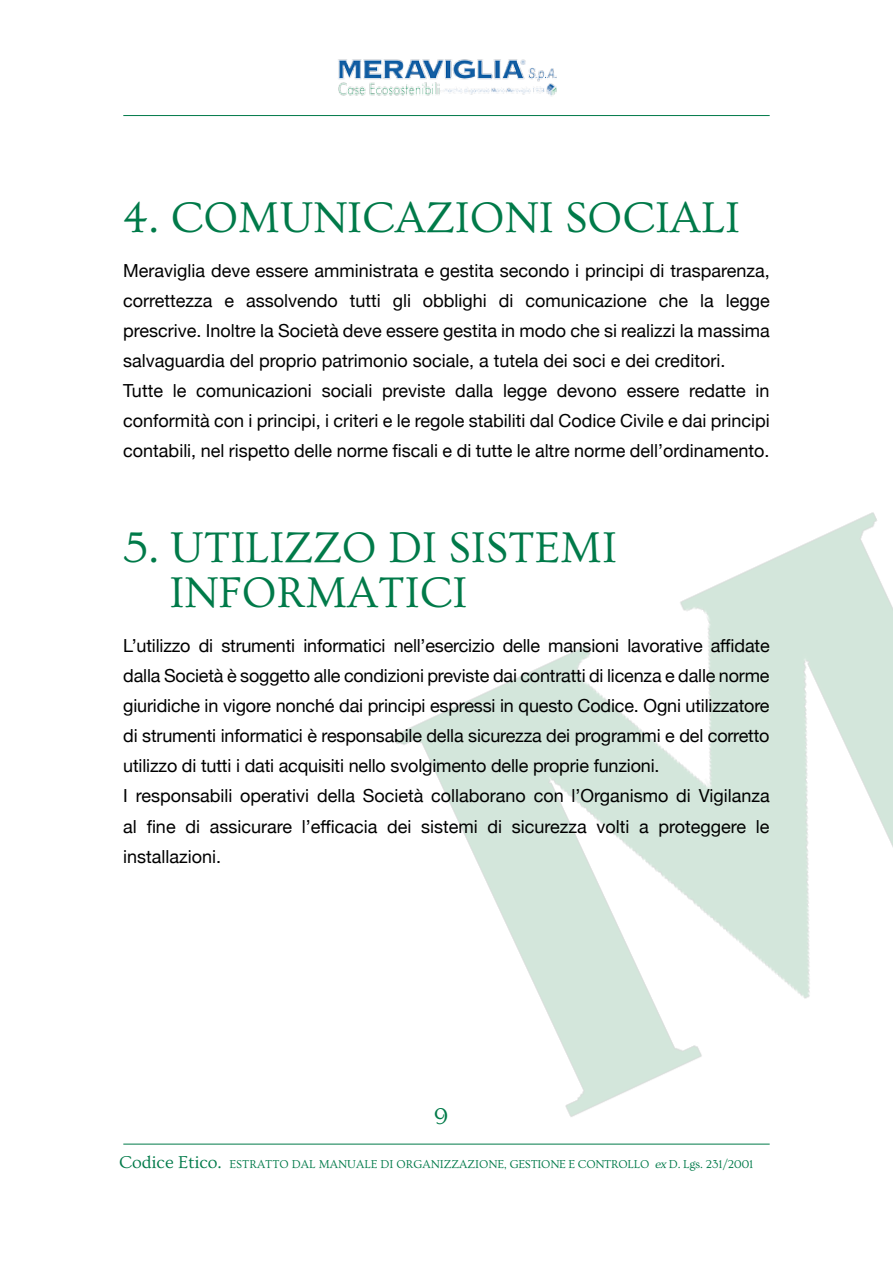
<style>
.page{position:relative;width:893px;height:1263px;background:#fff}
.page>*{position:absolute;margin:0;border:0;box-sizing:border-box;transform-origin:0 0}
.t1{font:45px "Ovo";color:#007a49}
.t2{font:24px "Ovo";color:#007a49}
.t3{font:18px/30px "Helvetica Neue";color:#000}
.t4{font:12px "Ovo";color:#007a49}
.s1{font-size:18px}
.s2{font-style:italic}
</style>
<div class="page">
<img style="left:338px;top:59px;width:219px;height:37px">
<hr style="left:123px;top:115px;width:647px;height:1px;background:#007a49">
<hr style="left:123px;top:1144px;width:647px;height:1px;background:#007a49">
<img style="left:334px;top:512px;width:559px;height:633px">
<h1 class="t1" style="left:123px;top:193px;width:615px">4. COMUNICAZIONI SOCIALI</h1>
<p class="t3" style="left:123px;top:255px;width:648px">Meraviglia deve essere amministrata e gestita secondo i principi di trasparenza, correttezza e assolvendo tutti gli obblighi di comunicazione che la legge prescrive. Inoltre la Società deve essere gestita in modo che si realizzi la massima salvaguardia del proprio patrimonio sociale, a tutela dei soci e dei creditori.<br>Tutte le comunicazioni sociali previste dalla legge devono essere redatte in conformità con i principi, i criteri e le regole stabiliti dal Codice Civile e dai principi contabili, nel rispetto delle norme fiscali e di tutte le altre norme dell’ordinamento.</p>
<h1 class="t1" style="left:123px;top:523px;width:347px">5. UTILIZZO DI SIST</h1>
<h1 class="t1" style="left:535px;top:523px;width:80px">EMI</h1>
<h1 class="t1" style="left:169px;top:568px;width:296px">INFORMATICI</h1>
<p class="t3" style="left:123px;top:630px;width:648px">L’utilizzo di strumenti informatici nell’esercizio delle mansioni lavorative affidate dalla Società è soggetto alle condizioni previste dai contratti di licenza e dalle norme giuridiche in vigore nonché dai principi espressi in questo Codice. Ogni utilizzatore di strumenti informatici è responsabile della sicurezza dei programmi e del corretto utilizzo di tutti i dati acquisiti nello svolgimento delle proprie funzioni.<br>I responsabili operativi della Società collaborano con l’Organismo di Vigilanza al fine di assicurare l’efficacia dei sistemi di sicurezza volti a proteggere le installazioni.</p>
<h2 class="t2" style="left:434px;top:1103px;width:16px">9</h2>
<p class="t4" style="left:119px;top:1157px;width:636px"><span class="s1">CODICE ETICO.</span> ESTRATTO DAL MANUALE DI ORGANIZZAZIONE, GESTIONE E CONTROLLO <span class="s2">ex</span>D. LGS. 231/2001</p>
</div>
